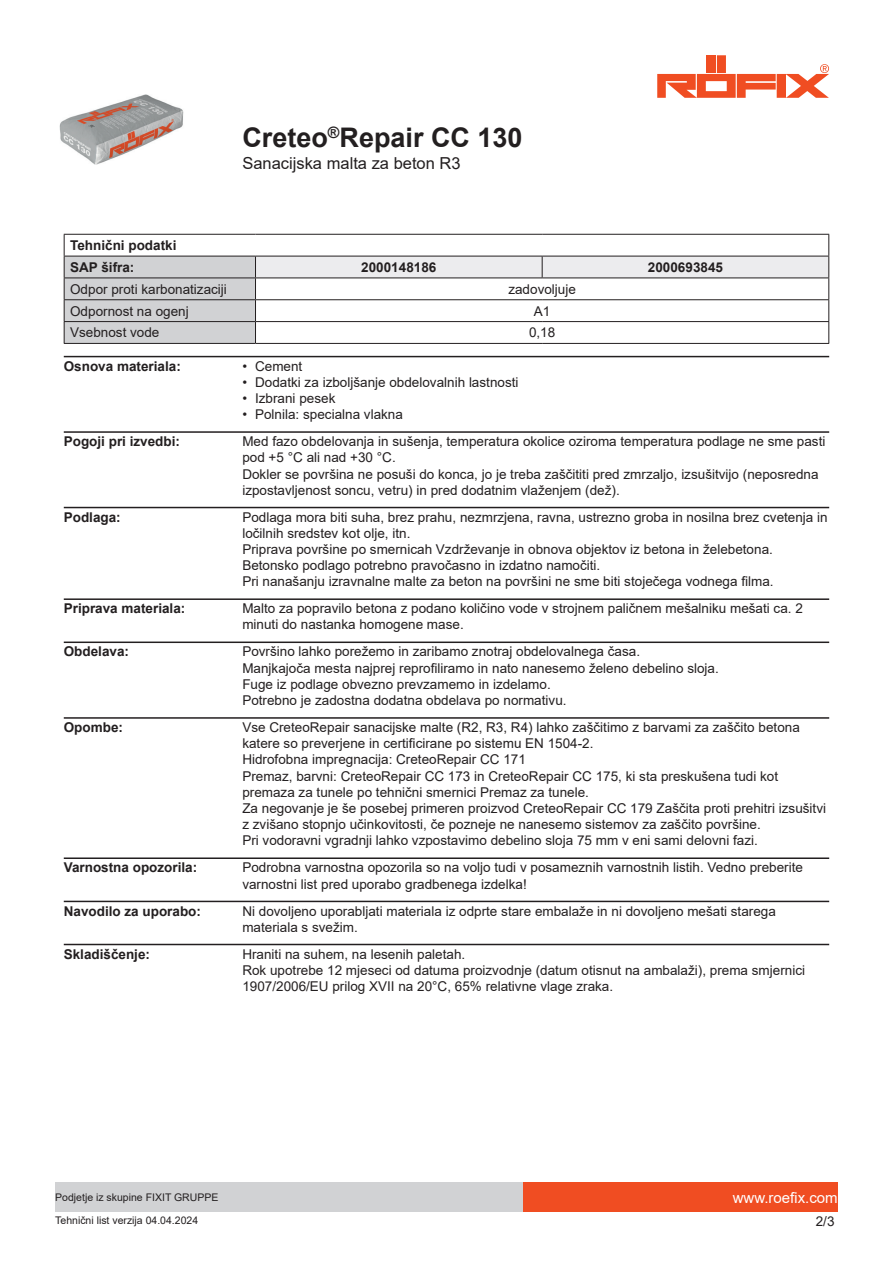
<style>
.page{position:relative;width:893px;height:1263px;background:#fff}
.page>*{position:absolute;margin:0;border:0;box-sizing:border-box;transform-origin:0 0}
.t1{font:700 27px "Arial";color:#231f20}
.t2{font:16.5px "Arial";color:#231f20}
.t3{font:15px "Arial";color:#fff}
.t4{font:13.5px/16.2px "Arial";color:#231f20}
.t5{font:700 13.5px/21.9px "Arial";color:#231f20}
.t6{font:10.5px "Arial";color:#231f20}
</style>
<div class="page">
<img style="left:59px;top:95px;width:125px;height:70px">
<div style="left:717px;top:55px;width:9px;height:18px;background:#f04d22"></div>
<div style="left:707px;top:55px;width:9px;height:18px;background:#f04d22"></div>
<svg style="left:657px;top:64px;width:172px;height:34px"></svg>
<div style="left:523px;top:1182px;width:315px;height:30px;background:#f04d22"></div>
<div style="left:55px;top:1182px;width:468px;height:30px;background:#d1d2d4"></div>
<hr style="left:64px;top:234px;width:191px;height:1px;background:#231f20">
<hr style="left:255px;top:234px;width:287px;height:1px;background:#231f20">
<hr style="left:542px;top:234px;width:287px;height:1px;background:#231f20">
<svg style="left:64px;top:235px;width:765px;height:108px"></svg>
<hr style="left:64px;top:343px;width:191px;height:1px;background:#231f20">
<hr style="left:255px;top:343px;width:287px;height:1px;background:#231f20">
<hr style="left:542px;top:343px;width:287px;height:1px;background:#231f20">
<hr style="left:64px;top:356px;width:765px;height:1px;background:#231f20">
<hr style="left:64px;top:431px;width:765px;height:2px;background:#231f20">
<hr style="left:64px;top:507px;width:765px;height:1px;background:#231f20">
<hr style="left:64px;top:598px;width:765px;height:2px;background:#231f20">
<hr style="left:64px;top:641px;width:765px;height:2px;background:#231f20">
<hr style="left:64px;top:717px;width:765px;height:2px;background:#231f20">
<hr style="left:64px;top:857px;width:765px;height:2px;background:#231f20">
<hr style="left:64px;top:901px;width:765px;height:1px;background:#231f20">
<hr style="left:64px;top:944px;width:765px;height:1px;background:#231f20">
<p class="t5" style="left:70px;top:235px;width:108px">Tehnični podatki<br>SAP šifra:</p>
<h1 class="t1" style="left:242px;top:119px;width:282px">Creteo<sup>®</sup>Repair CC 130</h1>
<p class="t2" style="left:242px;top:152px;width:220px">Sanacijska malta za beton R3</p>
<p class="t5" style="left:361px;top:256px;width:77px">2000148186</p>
<p class="t5" style="left:648px;top:256px;width:77px">2000693845</p>
<p class="t4" style="left:70px;top:281px;width:158px">Odpor proti karbonatizaciji</p>
<p class="t4" style="left:508px;top:281px;width:69px">zadovoljuje</p>
<p class="t4" style="left:70px;top:303px;width:120px">Odpornost na ogenj</p>
<p class="t4" style="left:534px;top:303px;width:18px">A1</p>
<p class="t4" style="left:70px;top:324px;width:91px">Vsebnost vode</p>
<p class="t4" style="left:529px;top:324px;width:28px">0,18</p>
<p class="t5" style="left:64px;top:355px;width:119px">Osnova materiala:</p>
<p class="t4" style="left:242px;top:358px;width:62px">• Cement</p>
<p class="t4" style="left:242px;top:374px;width:278px">• Dodatki za izboljšanje obdelovalnih lastnosti</p>
<p class="t4" style="left:242px;top:390px;width:95px">• Izbrani pesek</p>
<p class="t4" style="left:242px;top:406px;width:162px">• Polnila: specialna vlakna</p>
<p class="t5" style="left:64px;top:431px;width:118px">Pogoji pri izvedbi:</p>
<p class="t4" style="left:242px;top:433px;width:585px">Med fazo obdelovanja in sušenja, temperatura okolice oziroma temperatura podlage ne sme pasti pod +5 °C ali nad +30 °C.<br>Dokler se površina ne posuši do konca, jo je treba zaščititi pred zmrzaljo, izsušitvijo (neposredna izpostavljenost soncu, vetru) in pred dodatnim vlaženjem (dež).</p>
<p class="t5" style="left:64px;top:506px;width:59px">Podlaga:</p>
<p class="t4" style="left:242px;top:509px;width:587px">Podlaga mora biti suha, brez prahu, nezmrzjena, ravna, ustrezno groba in nosilna brez cvetenja in ločilnih sredstev kot olje, itn.<br>Priprava površine po smernicah Vzdrževanje in obnova objektov iz betona in želebetona.<br>Betonsko podlago potrebno pravočasno in izdatno namočiti.<br>Pri nanašanju izravnalne malte za beton na površini ne sme biti stoječega vodnega filma.</p>
<p class="t5" style="left:64px;top:598px;width:123px">Priprava materiala:</p>
<p class="t4" style="left:242px;top:600px;width:562px">Malto za popravilo betona z podano količino vode v strojnem paličnem mešalniku mešati ca. 2 minuti do nastanka homogene mase.</p>
<p class="t5" style="left:64px;top:641px;width:67px">Obdelava:</p>
<p class="t4" style="left:242px;top:643px;width:478px">Površino lahko porežemo in zaribamo znotraj obdelovalnega časa.<br>Manjkajoča mesta najprej reprofiliramo in nato nanesemo želeno debelino sloja.<br>Fuge iz podlage obvezno prevzamemo in izdelamo.<br>Potrebno je zadostna dodatna obdelava po normativu.</p>
<p class="t5" style="left:64px;top:716px;width:61px">Opombe:</p>
<p class="t4" style="left:242px;top:719px;width:585px">Vse CreteoRepair sanacijske malte (R2, R3, R4) lahko zaščitimo z barvami za zaščito betona katere so preverjene in certificirane po sistemu EN 1504-2.<br>Hidrofobna impregnacija: CreteoRepair CC 171<br>Premaz, barvni: CreteoRepair CC 173 in CreteoRepair CC 175, ki sta preskušena tudi kot premaza za tunele po tehnični smernici Premaz za tunele.<br>Za negovanje je še posebej primeren proizvod CreteoRepair CC 179 Zaščita proti prehitri izsušitvi z zvišano stopnjo učinkovitosti, če pozneje ne nanesemo sistemov za zaščito površine.<br>Pri vodoravni vgradnji lahko vzpostavimo debelino sloja 75 mm v eni sami delovni fazi.</p>
<p class="t5" style="left:64px;top:857px;width:135px">Varnostna opozorila:</p>
<p class="t4" style="left:242px;top:859px;width:562px">Podrobna varnostna opozorila so na voljo tudi v posameznih varnostnih listih. Vedno preberite varnostni list pred uporabo gradbenega izdelka!</p>
<p class="t5" style="left:64px;top:900px;width:139px">Navodilo za uporabo:</p>
<p class="t4" style="left:242px;top:902px;width:535px">Ni dovoljeno uporabljati materiala iz odprte stare embalaže in ni dovoljeno mešati starega materiala s svežim.</p>
<p class="t5" style="left:64px;top:943px;width:88px">Skladiščenje:</p>
<p class="t4" style="left:242px;top:946px;width:564px">Hraniti na suhem, na lesenih paletah.<br>Rok upotrebe 12 mjeseci od datuma proizvodnje (datum otisnut na ambalaži), prema smjernici<br>1907/2006/EU prilog XVII na 20°C, 65% relativne vlage zraka.</p>
<p class="t6" style="left:55px;top:1190px;width:165px">Podjetje iz skupine FIXIT GRUPPE</p>
<p class="t3" style="left:733px;top:1187px;width:107px">www.roefix.com</p>
<p class="t6" style="left:55px;top:1213px;width:144px">Tehnični list verzija 04.04.2024</p>
<p class="t4" style="left:816px;top:1213px;width:20px">2/3</p>
</div>
